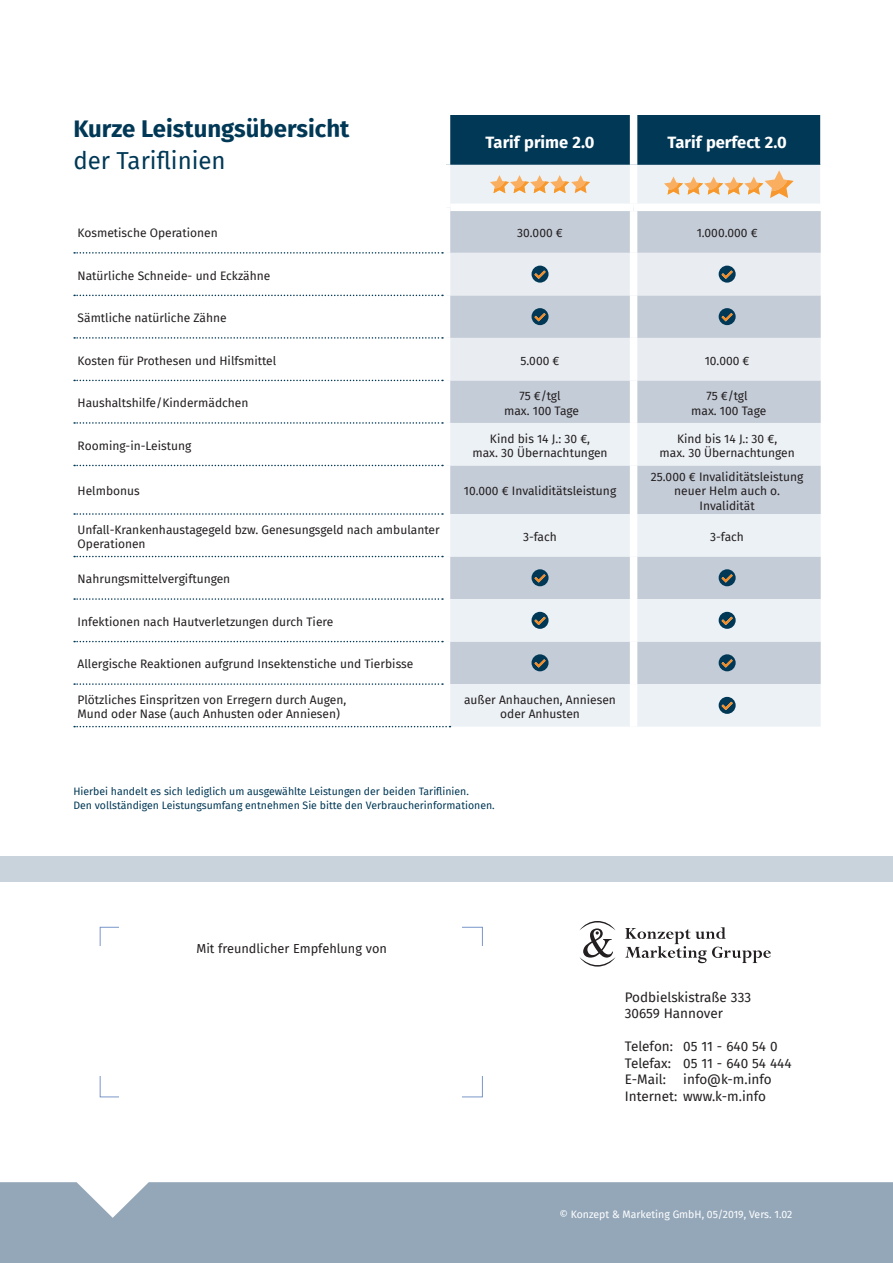
<style>
.page{position:relative;width:893px;height:1263px;background:#fff}
.page>*{position:absolute;margin:0;border:0;box-sizing:border-box;transform-origin:0 0}
.t1{font:700 24px "Fira Sans";color:#003856}
.t2{font:24px "Fira Sans";color:#003856}
.t3{font:700 16.5px "Fira Sans";color:#fff}
.t4{font:13.5px/16.5px "Fira Sans";color:#231f20}
.t5{font:12.75px "Fira Sans";color:#231f20}
.t6{font:12px/14.4px "Fira Sans";color:#231f20;text-align:center}
.t7{font:10.5px/13.5px "Fira Sans";color:#003856}
.t8{font:10.5px "Fira Sans";color:#fff}
</style>
<div class="page">
<div style="left:0;top:1182px;width:893px;height:81px;background:#94a7b9"></div>
<svg style="left:579px;top:921px;width:36px;height:45px"></svg>
<svg style="left:625px;top:927px;width:146px;height:36px"></svg>
<div style="left:0;top:856px;width:893px;height:25px;background:#c9d3dc"></div>
<div style="left:446px;top:115px;width:188px;height:50px;background:#003856"></div>
<div style="left:634px;top:115px;width:187px;height:50px;background:#003856"></div>
<div style="left:450px;top:211px;width:371px;height:212px;background:#c4ccd7"></div>
<svg style="left:450px;top:253px;width:371px;height:127px;background:#dce2e9"></svg>
<svg style="left:450px;top:423px;width:371px;height:304px;background:#dae1e8"></svg>
<div style="left:443px;top:115px;width:7px;height:50px;background:#fff"></div>
<div style="left:630px;top:115px;width:7px;height:50px;background:#fff"></div>
<div style="left:630px;top:253px;width:7px;height:42px;background:#fff"></div>
<div style="left:630px;top:295px;width:7px;height:43px;background:#fff"></div>
<div style="left:630px;top:338px;width:7px;height:42px;background:#fff"></div>
<div style="left:630px;top:380px;width:7px;height:43px;background:#fff"></div>
<div style="left:630px;top:423px;width:7px;height:42px;background:#fff"></div>
<div style="left:630px;top:514px;width:7px;height:42px;background:#fff"></div>
<div style="left:630px;top:599px;width:7px;height:43px;background:#fff"></div>
<div style="left:630px;top:684px;width:7px;height:43px;background:#fff"></div>
<hr style="left:820px;top:115px;width:1px;height:50px;background:#fff">
<div style="left:630px;top:465px;width:7px;height:49px;background:#fff"></div>
<div style="left:630px;top:556px;width:7px;height:43px;background:#fff"></div>
<div style="left:630px;top:642px;width:7px;height:42px;background:#fff"></div>
<div style="left:630px;top:211px;width:7px;height:42px;background:#fff"></div>
<svg style="left:74px;top:598px;width:369px;height:2px"></svg>
<svg style="left:74px;top:641px;width:369px;height:1px"></svg>
<svg style="left:74px;top:683px;width:369px;height:2px"></svg>
<svg style="left:74px;top:726px;width:376px;height:1px"></svg>
<svg style="left:74px;top:556px;width:369px;height:1px"></svg>
<svg style="left:74px;top:513px;width:369px;height:2px"></svg>
<svg style="left:74px;top:252px;width:369px;height:2px"></svg>
<svg style="left:74px;top:295px;width:369px;height:1px"></svg>
<svg style="left:74px;top:337px;width:369px;height:2px"></svg>
<svg style="left:74px;top:380px;width:369px;height:1px"></svg>
<svg style="left:74px;top:422px;width:369px;height:2px"></svg>
<svg style="left:74px;top:465px;width:369px;height:1px"></svg>
<svg style="left:450px;top:165px;width:370px;height:39px;background:#eee7de"></svg>
<svg style="left:531px;top:266px;width:18px;height:17px"></svg>
<svg style="left:719px;top:266px;width:17px;height:17px"></svg>
<svg style="left:531px;top:308px;width:18px;height:17px"></svg>
<svg style="left:719px;top:308px;width:17px;height:17px"></svg>
<svg style="left:531px;top:569px;width:18px;height:17px"></svg>
<svg style="left:719px;top:569px;width:17px;height:17px"></svg>
<svg style="left:531px;top:612px;width:18px;height:17px"></svg>
<svg style="left:719px;top:612px;width:17px;height:17px"></svg>
<svg style="left:531px;top:654px;width:18px;height:17px"></svg>
<svg style="left:719px;top:654px;width:17px;height:17px"></svg>
<svg style="left:719px;top:697px;width:17px;height:17px"></svg>
<h1 class="t1" style="left:73px;top:109px;width:278px">Kurze Leistungsübersicht</h1>
<h1 class="t2" style="left:73px;top:142px;width:154px">der Tariflinien</h1>
<h2 class="t3" style="left:486px;top:128px;width:110px">Tarif prime 2.0</h2>
<h2 class="t3" style="left:667px;top:128px;width:121px">Tarif perfect 2.0</h2>
<p class="t6" style="left:78px;top:225px;width:142px">Kosmetische Operationen</p>
<p class="t6" style="left:517px;top:225px;width:47px">30.000 €</p>
<p class="t6" style="left:697px;top:225px;width:62px">1.000.000 €</p>
<p class="t6" style="left:78px;top:268px;width:194px">Natürliche Schneide- und Eckzähne</p>
<p class="t6" style="left:78px;top:311px;width:151px">Sämtliche natürliche Zähne</p>
<p class="t6" style="left:78px;top:353px;width:200px">Kosten für Prothesen und Hilfsmittel</p>
<p class="t6" style="left:521px;top:353px;width:40px">5.000 €</p>
<p class="t6" style="left:705px;top:353px;width:46px">10.000 €</p>
<p class="t6" style="left:78px;top:396px;width:172px">Haushaltshilfe/Kindermädchen</p>
<p class="t6" style="left:504px;top:388px;width:77px">75 €/tgl<br>max. 100 Tage</p>
<p class="t6" style="left:691px;top:388px;width:77px">75 €/tgl<br>max. 100 Tage</p>
<p class="t6" style="left:78px;top:438px;width:115px">Rooming-in-Leistung</p>
<p class="t6" style="left:472px;top:431px;width:137px">Kind bis 14 J.: 30 €,<br>max. 30 Übernachtungen</p>
<p class="t6" style="left:660px;top:431px;width:137px">Kind bis 14 J.: 30 €,<br>max. 30 Übernachtungen</p>
<p class="t6" style="left:78px;top:484px;width:64px">Helmbonus</p>
<p class="t6" style="left:464px;top:484px;width:154px">10.000 € Invaliditätsleistung</p>
<p class="t6" style="left:651px;top:469px;width:154px">25.000 € Invaliditätsleistung neuer Helm auch o.<br>Invalidität</p>
<p class="t6" style="left:78px;top:522px;width:364px;text-align:left">Unfall-Krankenhaustagegeld bzw. Genesungsgeld nach ambulanter<br>Operationen</p>
<p class="t6" style="left:523px;top:529px;width:35px">3-fach</p>
<p class="t6" style="left:710px;top:529px;width:35px">3-fach</p>
<p class="t6" style="left:78px;top:572px;width:154px">Nahrungsmittelvergiftungen</p>
<p class="t6" style="left:78px;top:614px;width:257px">Infektionen nach Hautverletzungen durch Tiere</p>
<p class="t6" style="left:78px;top:657px;width:337px">Allergische Reaktionen aufgrund Insektenstiche und Tierbisse</p>
<p class="t6" style="left:78px;top:692px;width:270px;text-align:left">Plötzliches Einspritzen von Erregern durch Augen,<br>Mund oder Nase (auch Anhusten oder Anniesen)</p>
<p class="t6" style="left:464px;top:692px;width:153px">außer Anhauchen, Anniesen oder Anhusten</p>
<p class="t7" style="left:73px;top:785px;width:423px">Hierbei handelt es sich lediglich um ausgewählte Leistungen der beiden Tariflinien.<br>Den vollständigen Leistungsumfang entnehmen Sie bitte den Verbraucherinformationen.</p>
<p class="t5" style="left:196px;top:939px;width:192px">Mit freundlicher Empfehlung von</p>
<p class="t4" style="left:625px;top:988px;width:128px">Podbielskistraße 333<br>30659 Hannover</p>
<p class="t4" style="left:625px;top:1038px;width:168px">Telefon: 05 11 - 640 54 0<br>Telefax: 05 11 - 640 54 444<br>E-Mail:</p>
<p class="t4" style="left:625px;top:1071px;width:148px;text-indent:58px">info@k-m.info<br>Internet: www.k-m.info</p>
<p class="t8" style="left:559px;top:1206px;width:234px">© Konzept &amp; Marketing GmbH, 05/2019, Vers. 1.02</p>
</div>
